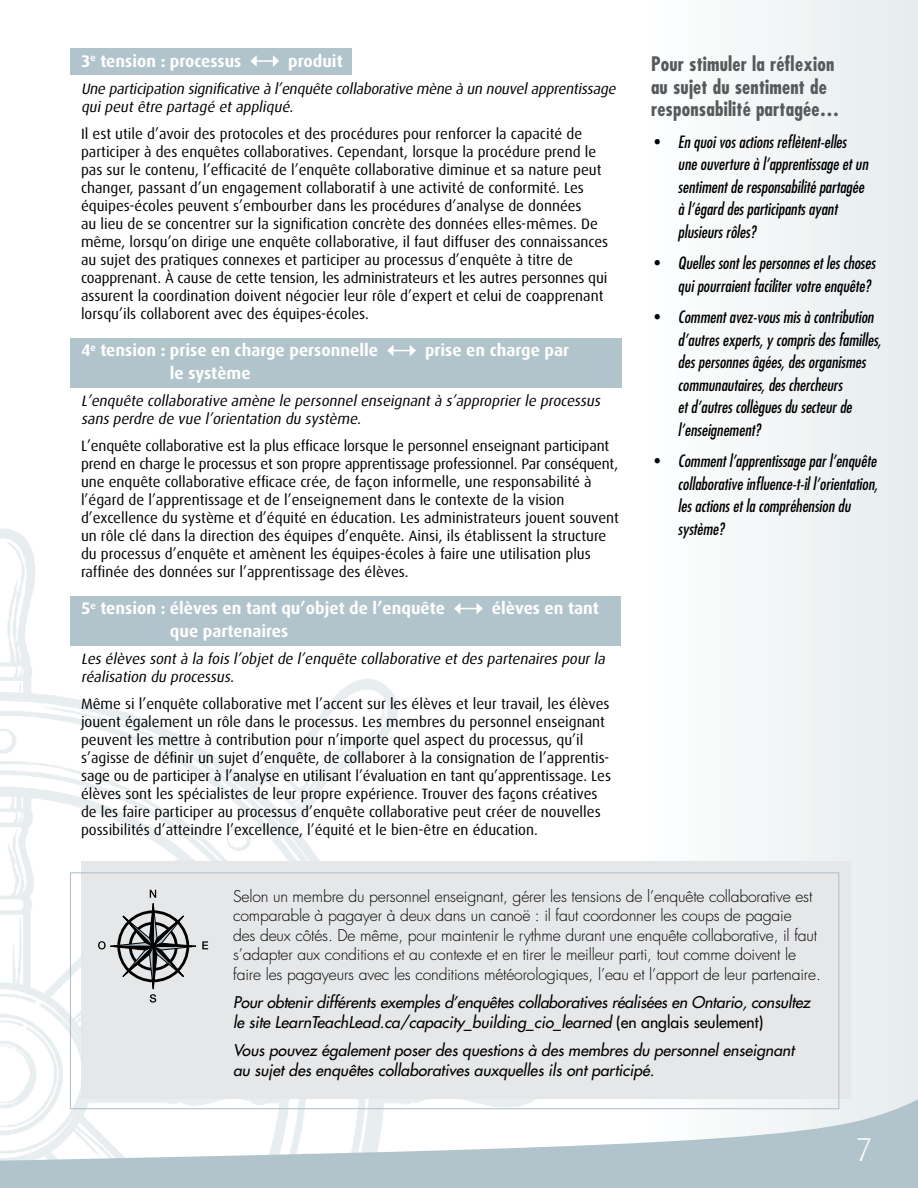
<style>
.page{position:relative;width:918px;height:1188px;background:#fff}
.page>*{position:absolute;margin:0;border:0;box-sizing:border-box;transform-origin:0 0}
.t1{font:300 33px "Dax";color:#fff}
.t2{font:700 condensed 19.5px/22.5px "Futura";letter-spacing:.01em;color:#58595b}
.H3_White{font:700 16.8px "Dax";color:#fff}
.t3{font:italic condensed 16.5px/22.5px "Futura";color:#000}
.Boxed_body_copy{font:300 15.75px/19.5px "Futura";letter-spacing:-.01em;color:#000}
.Boxed_body_copy-2{font:italic 15.75px/19.5px "Futura";color:#000}
.body_copy_more_space{font:15px/18px "Dax";color:#000}
.body_copy_more_space-2{font:italic 15px/18px "Dax";color:#000}
.s1{font-weight:500;font-style:normal}
.s2{font-style:normal}
</style>
<div class="page">
<img style="left:0;top:528px;width:398px;height:561px">
<div style="left:70px;top:48px;width:282px;height:27px;background:#b2c4cb"></div>
<div style="left:70px;top:338px;width:552px;height:50px;background:#b2c4cb"></div>
<div style="left:70px;top:596px;width:551px;height:50px;background:#b2c4cb"></div>
<div style="left:642px;top:0;width:276px;height:1186px;background:#f2f4f5"></div>
<svg style="left:0;top:1089px;width:918px;height:99px"></svg>
<div style="left:81px;top:861px;width:770px;height:237px;background:#e6e7e8"></div>
<div style="left:70px;top:872px;width:769px;height:237px;border:1px solid #b2c4cb"></div>
<svg style="left:250px;top:55px;width:29px;height:12px"></svg>
<svg style="left:387px;top:345px;width:29px;height:11px"></svg>
<svg style="left:454px;top:603px;width:29px;height:11px"></svg>
<svg style="left:98px;top:889px;width:111px;height:114px"></svg>
<h3 class="H3_White" style="left:81px;top:52px;width:162px">3<sup>e</sup> tension : processus</h3>
<h3 class="H3_White" style="left:288px;top:52px;width:56px">produit</h3>
<p class="body_copy_more_space-2" style="left:81px;top:80px;width:539px">Une participation significative à l’enquête collaborative mène à un nouvelapprentissage qui peut être partagé et appliqué.</p>
<p class="body_copy_more_space" style="left:81px;top:125px;width:529px">Il est utile d’avoir des protocoles et des procédures pour renforcer la capacité de participer à des enquêtes collaboratives. Cependant, lorsque la procédure prend le pas sur le contenu, l’efficacité de l’enquête collaborative diminue et sa nature peut changer, passant d’un engagement collaboratif à une activité de conformité. Les équipes-écoles peuvent s’embourber dans les procédures d’analyse de données<br>au lieu de se concentrer sur la signification concrète des données elles-mêmes. De même, lorsqu’on dirige une enquête collaborative, il faut diffuser des connaissances au sujet des pratiques connexes et participer au processus d’enquête à titre de coapprenant. À cause de cette tension, les administrateurs et les autres personnes qui assurent la coordination doivent négocier leur rôle d’expert et celui de coapprenant lorsqu’ils collaborent avec des équipes-écoles.</p>
<h3 class="H3_White" style="left:81px;top:341px;width:299px">4<sup>e</sup> tension : prise en charge personnelle</h3>
<h3 class="H3_White" style="left:425px;top:341px;width:146px">prise en charge par</h3>
<h3 class="H3_White" style="left:170px;top:364px;width:82px">le système</h3>
<p class="body_copy_more_space-2" style="left:81px;top:392px;width:524px">L’enquête collaborative amène le personnel enseignant à s’approprier le processus sans perdre de vue l’orientation du système.</p>
<p class="body_copy_more_space" style="left:81px;top:437px;width:539px">L’enquête collaborative est la plus efficace lorsque le personnel enseignant participant prend en charge le processus et son propre apprentissage professionnel. Par conséquent, une enquête collaborative efficace crée, de façon informelle, une responsabilité à l’égard de l’apprentissage et de l’enseignement dans le contexte de la vision d’excellence du système et d’équité en éducation. Les administrateurs jouent souvent un rôle clé dans la direction des équipes d’enquête. Ainsi, ils établissent la structure du processus d’enquête et amènent les équipes-écoles à faire une utilisation plus raffinée des données sur l’apprentissage des élèves.</p>
<h3 class="H3_White" style="left:81px;top:599px;width:366px">5<sup>e</sup> tension : élèves en tant qu’objet de l’enquête</h3>
<h3 class="H3_White" style="left:492px;top:599px;width:109px">élèves en tant</h3>
<h3 class="H3_White" style="left:170px;top:622px;width:120px">que partenaires</h3>
<p class="body_copy_more_space-2" style="left:81px;top:650px;width:529px">Les élèves sont à la fois l’objet de l’enquête collaborative et des partenaires pour la réalisation du processus.</p>
<p class="body_copy_more_space" style="left:81px;top:695px;width:532px">Même si l’enquête collaborative met l’accent sur les élèves et leur travail, les élèves jouent également un rôle dans le processus. Les membres du personnel enseignant peuvent les mettre à contribution pour n’importe quel aspect du processus, qu’il s’agisse de définir un sujet d’enquête, de collaborer à la consignation de l’apprentis&shy;sage ou de participer à l’analyse en utilisant l’évaluation en tant qu’apprentissage. Les élèves sont les spécialistes de leur propre expérience. Trouver des façons créatives de les faire participer au processus d’enquête collaborative peut créer de nouvelles possibilités d’atteindre l’excellence, l’équité et le bien-être en éducation.</p>
<p class="t2" style="left:651px;top:52px;width:190px">Pour stimuler la réflexion au sujet du sentiment de responsabilité partagée…</p>
<p class="t3" style="left:678px;top:130px;width:192px;text-indent:-27px"><span class="s1">•</span> En quoi vos actions reflètent-elles une ouverture à l’apprentissage et un sentiment de responsabilité partagée à l’égard des participants ayant plusieurs rôles?</p>
<p class="t3" style="left:651px;top:252px;width:226px;text-align:right"><span class="s1">•</span> Quelles sont les personnes et les choses qui pourraient faciliter votre enquête?</p>
<p class="t3" style="left:678px;top:306px;width:205px;text-indent:-27px"><span class="s1">•</span> Comment avez-vous mis à contribution d’autres experts, y compris des familles, des personnes âgées, des organismes communautaires, des chercheurs<br>et d’autres collègues du secteur de l’enseignement?</p>
<p class="t3" style="left:678px;top:450px;width:201px;text-indent:-27px"><span class="s1">•</span> Comment l’apprentissage par l’enquête collaborative influence-t-il l’orientation, les actions et la compréhension du système?</p>
<p class="Boxed_body_copy" style="left:233px;top:886px;width:589px">Selon un membre du personnel enseignant, gérer les tensions de l’enquête collaborative est comparable à pagayer à deux dans un canoë : il faut coordonner les coups de pagaie<br>des deux côtés. De même, pour maintenir le rythme durant une enquête collaborative, il faut s’adapter aux conditions et au contexte et en tirer le meilleur parti, tout comme doivent le faire les pagayeurs avec les conditions météorologiques, l’eau et l’apport de leur partenaire.</p>
<p class="Boxed_body_copy-2" style="left:233px;top:992px;width:579px">Pour obtenir différents exemples d’enquêtes collaboratives réalisées en Ontario, consultez le site LearnTeachLead.ca/capacity_building_cio_learned <span class="s2">(en anglais seulement)</span></p>
<p class="Boxed_body_copy-2" style="left:233px;top:1040px;width:563px">Vous pouvez également poser des questions à des membres du personnel enseignant au sujet des enquêtes collaboratives auxquelles ils ont participé.</p>
<h1 class="t1" style="left:856px;top:1132px;width:18px">7</h1>
</div>
